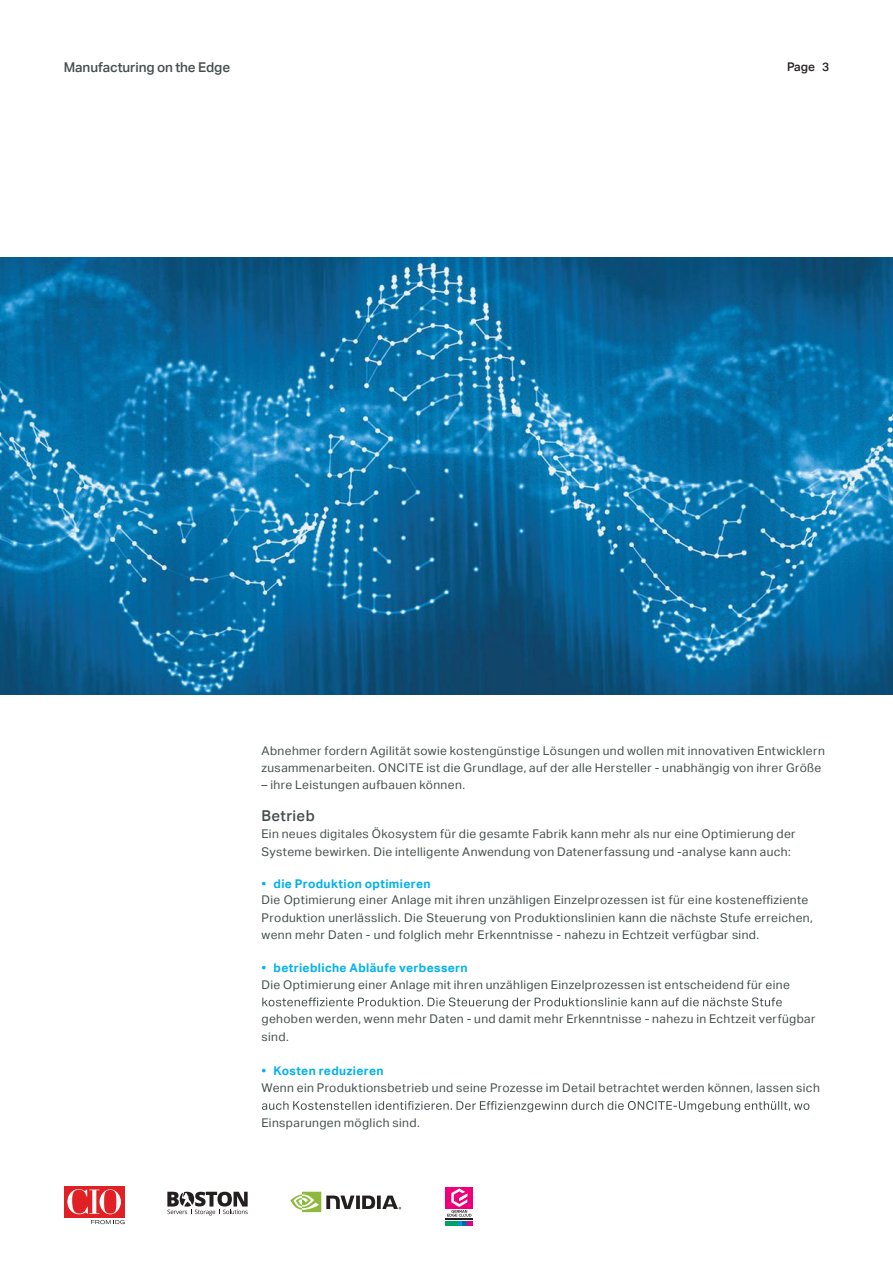
<style>
.page{position:relative;width:893px;height:1263px;background:#fff}
.page>*{position:absolute;margin:0;border:0;box-sizing:border-box;transform-origin:0 0}
.t1{font:500 15px "Aktiv Grotesk";letter-spacing:.02em;color:#444e4e}
.t2{font:500 13.5px "Aktiv Grotesk";letter-spacing:-.005em;color:#444e4e}
.t3{font:12px/17.2px "Aktiv Grotesk";letter-spacing:.03em;color:#444e4e}
.t4{font:700 12px "Aktiv Grotesk";letter-spacing:.03em;color:#00b1ed}
.t5{font:500 12px "Aktiv Grotesk";color:#241f1f}
</style>
<div class="page">
<svg style="left:167px;top:1192px;width:81px;height:23px"></svg>
<svg style="left:290px;top:1192px;width:111px;height:20px"></svg>
<div style="left:64px;top:1186px;width:61px;height:31px;background:#e12026"></div>
<svg style="left:67px;top:1189px;width:54px;height:25px"></svg>
<svg style="left:91px;top:1220px;width:34px;height:4px"></svg>
<svg style="left:445px;top:1187px;width:1px;height:39px"></svg>
<div style="left:446px;top:1187px;width:27px;height:21px;background:#ef0078"></div>
<svg style="left:446px;top:1188px;width:27px;height:38px"></svg>
<svg style="left:262px;top:997px;width:520px;height:12px"></svg>
<svg style="left:262px;top:1101px;width:547px;height:11px"></svg>
<img style="left:0;top:257px;width:893px;height:437px">
<p class="t2" style="left:64px;top:59px;width:168px">Manufacturing on the Edge</p>
<p class="t5" style="left:787px;top:60px;width:44px">Page 3</p>
<p class="t3" style="left:261px;top:742px;width:565px">Abnehmer fordern Agilität sowie kostengünstige Lösungen und wollen mit innovativen Entwicklern zusammenarbeiten. ONCITE ist die Grundlage, auf der alle Hersteller - unabhängig von ihrer Größe</p>
<p class="t3" style="left:262px;top:776px;width:205px">– ihre Leistungen aufbauen können.</p>
<p class="t1" style="left:261px;top:807px;width:55px">Betrieb</p>
<p class="t3" style="left:261px;top:826px;width:536px">Ein neues digitales Ökosystem für die gesamte Fabrik kann mehr als nur eine Optimierung der<br>Systeme bewirken. Die intelligente Anwendung von Datenerfassung und -analyse kann auch:</p>
<p class="t4" style="left:262px;top:877px;width:171px">• die Produktion optimieren</p>
<p class="t3" style="left:261px;top:891px;width:553px">Die Optimierung einer Anlage mit ihren unzähligen Einzelprozessen ist für eine kosteneffiziente<br>Produktion unerlässlich. Die Steuerung von Produktionslinien kann die nächste Stufe erreichen, wenn mehr Daten - und folglich mehr Erkenntnisse - nahezu in Echtzeit verfügbar sind.</p>
<p class="t4" style="left:262px;top:960px;width:208px">• betriebliche Abläufe verbessern</p>
<p class="t3" style="left:262px;top:976px;width:530px">Die Optimierung einer Anlage mit ihren unzähligen Einzelprozessen ist entscheidend für eine</p>
<p class="t3" style="left:261px;top:1011px;width:555px">gehoben werden, wenn mehr Daten - und damit mehr Erkenntnisse - nahezu in Echtzeit verfügbar sind.</p>
<p class="t4" style="left:262px;top:1064px;width:124px">• Kosten reduzieren</p>
<p class="t3" style="left:262px;top:1080px;width:560px">Wenn ein Produktionsbetrieb und seine Prozesse im Detail betrachtet werden können, lassen sich</p>
<p class="t3" style="left:261px;top:1114px;width:160px">Einsparungen möglich sind.</p>
</div>
